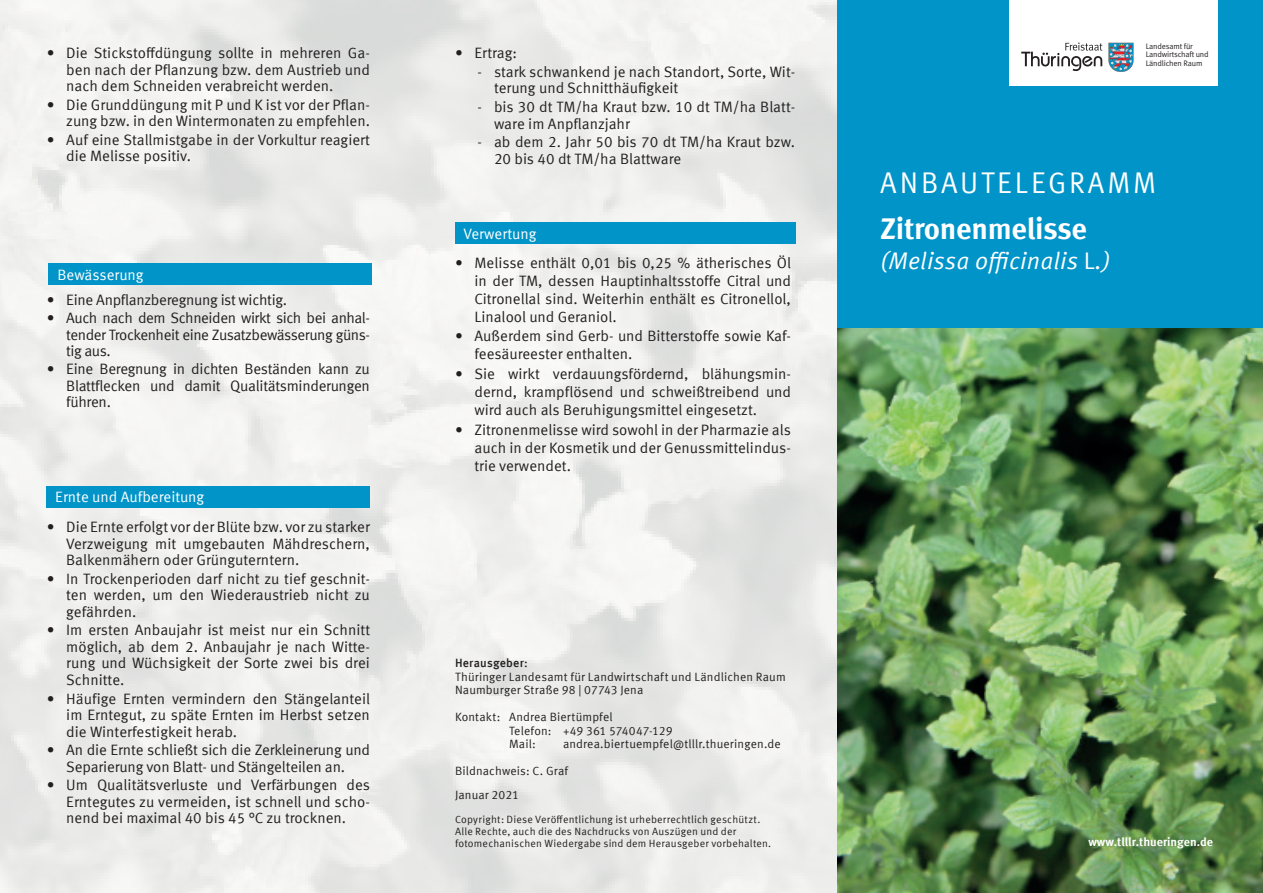
<style>
.page{position:relative;width:1263px;height:893px;background:#fff}
.page>*{position:absolute;margin:0;border:0;box-sizing:border-box;transform-origin:0 0}
.t1{font:700 30px "Meta Offc Pro";letter-spacing:-.01em;color:#fff}
.t2{font:30px "Meta Offc Pro Norm";letter-spacing:.1em;color:#fff;scale:.95 1}
.t3{font:24px "Meta Offc Pro Norm Ita";letter-spacing:.01em;color:#fff}
.t4{font:15px/16.5px "Meta Offc Pro Norm";color:#231f20;text-align:justify}
.t5{font:15px "Meta Offc Pro Norm";color:#fff}
.t6{font:15px "Meta Offc Pro Norm";letter-spacing:-.02em;color:#231f20}
.t7{font:12px/13.5px "Meta Offc Pro Norm";letter-spacing:.01em;color:#231f20}
.t8{font:700 12px "Meta Offc Pro";color:#fff}
.t9{font:500 12px "Meta Offc Pro";letter-spacing:.015em;color:#231f20}
.t10{font:10.5px/12px "Meta Offc Pro Norm";letter-spacing:.02em;color:#231f20}
.t11{font:7.95px/8.9px "Meta Offc Pro Norm";letter-spacing:-.025em;color:#231f20}
.s1{font-family:"Meta Offc Pro Norm"}
</style>
<div class="page">
<img style="left:0;top:0;width:838px;height:893px">
<img style="left:838px;top:328px;width:425px;height:565px">
<div style="left:838px;top:0;width:425px;height:328px;background:#0094c8"></div>
<div style="left:1009px;top:0;width:208px;height:85px;background:#fff"></div>
<svg style="left:1021px;top:43px;width:81px;height:28px"></svg>
<svg style="left:1108px;top:43px;width:25px;height:29px"></svg>
<div style="left:47px;top:486px;width:323px;height:21px;background:#0094c8"></div>
<div style="left:49px;top:264px;width:323px;height:21px;background:#0094c8"></div>
<div style="left:455px;top:222px;width:340px;height:21px;background:#0094c8"></div>
<p class="t4" style="left:66px;top:44px;width:305px;text-indent:-20px">• Die Stickstoffdüngung sollte in mehreren Ga&shy;ben nach der Pflanzung bzw. dem Austrieb und nach dem Schneiden verabreicht werden.</p>
<p class="t4" style="left:47px;top:95px;width:325px;text-align:right">• Die Grunddüngung mit P und K ist vor der Pflan&shy;zung bzw. in den Wintermonaten zu empfehlen.</p>
<p class="t4" style="left:66px;top:131px;width:305px;text-indent:-20px">• Auf eine Stallmistgabe in der Vorkultur reagiert die Melisse positiv.</p>
<p class="t5" style="left:57px;top:263px;width:88px">Bewässerung</p>
<p class="t6" style="left:47px;top:288px;width:242px">• Eine Anpflanzberegnung ist wichtig.</p>
<p class="t4" style="left:66px;top:309px;width:305px;text-indent:-20px">• Auch nach dem Schneiden wirkt sich bei anhal&shy;tender Trockenheit eine Zusatzbewässerung güns&shy;tig aus.</p>
<p class="t4" style="left:66px;top:360px;width:305px;text-indent:-20px">• Eine Beregnung in dichten Beständen kann zu Blattflecken und damit Qualitätsminderungen führen.</p>
<p class="t5" style="left:55px;top:486px;width:151px">Ernte und Aufbereitung</p>
<p class="t4" style="left:66px;top:518px;width:305px;text-indent:-20px">• Die Ernte erfolgt vor der Blüte bzw. vor zu starker Verzweigung mit umgebauten Mähdreschern, Balkenmähern oder Grünguterntern.</p>
<p class="t4" style="left:66px;top:569px;width:305px;text-indent:-20px">• In Trockenperioden darf nicht zu tief geschnit&shy;ten werden, um den Wiederaustrieb nicht zu gefährden.</p>
<p class="t4" style="left:66px;top:621px;width:305px;text-indent:-20px">• Im ersten Anbaujahr ist meist nur ein Schnitt möglich, ab dem 2. Anbaujahr je nach Witte&shy;rung und Wüchsigkeit der Sorte zwei bis drei Schnitte.</p>
<p class="t4" style="left:66px;top:689px;width:305px;text-indent:-20px">• Häufige Ernten vermindern den Stängelanteil im Erntegut, zu späte Ernten im Herbst setzen die Winterfestigkeit herab.</p>
<p class="t4" style="left:47px;top:741px;width:325px;text-align:center">• An die Ernte schließt sich die Zerkleinerung und<br>Separierung von Blatt- und Stängelteilen an.</p>
<p class="t4" style="left:66px;top:776px;width:305px;text-indent:-20px">• Um Qualitätsverluste und Verfärbungen des Erntegutes zu vermeiden, ist schnell und scho&shy;nend bei maximal 40 bis 45 °C zu trocknen.</p>
<p class="t4" style="left:455px;top:44px;width:63px">• Ertrag:</p>
<p class="t4" style="left:494px;top:62px;width:303px;text-indent:-16px">- stark schwankend je nach Standort, Sorte, Wit&shy;terung und Schnitthäufigkeit</p>
<p class="t4" style="left:494px;top:98px;width:303px;text-indent:-16px">- bis 30 dt TM/ha Kraut bzw. 10 dt TM/ha Blatt&shy;ware im Anpflanzjahr</p>
<p class="t4" style="left:494px;top:133px;width:303px;text-indent:-16px">- ab dem 2. Jahr 50 bis 70 dt TM/ha Kraut bzw.<br>20 bis 40 dt TM/ha Blattware</p>
<p class="t5" style="left:463px;top:222px;width:74px">Verwertung</p>
<p class="t11" style="left:1146px;top:41px;width:64px">Landesamt für<br>Landwirtschaft und<br>Ländlichen Raum</p>
<h1 class="t2" style="left:880px;top:160px;width:292px">ANBAUTELEGRAMM</h1>
<h1 class="t1" style="left:880px;top:206px;width:208px">Zitronenmelisse</h1>
<p class="t4" style="left:455px;top:253px;width:338px">• Melisse enthält 0,01 bis 0,25 % ätherisches Öl</p>
<h2 class="t3" style="left:880px;top:242px;width:232px">(Melissa officinalis <span class="s1">L</span>.)</h2>
<p class="t4" style="left:474px;top:270px;width:318px;line-height:18px">in der TM, dessen Hauptinhaltsstoffe Citral und Citronellal sind. Weiterhin enthält es Citronellol, Linalool und Geraniol.</p>
<p class="t4" style="left:474px;top:326px;width:318px;line-height:18px;text-indent:-20px">• Außerdem sind Gerb- und Bitterstoffe sowie Kaf&shy;feesäureester enthalten.</p>
<p class="t4" style="left:474px;top:364px;width:318px;line-height:18px;text-indent:-20px">• Sie wirkt verdauungsfördernd, blähungsmin&shy;dernd, krampflösend und schweißtreibend und wird auch als Beruhigungsmittel eingesetzt.</p>
<p class="t4" style="left:474px;top:420px;width:318px;line-height:18px;text-indent:-20px">• Zitronenmelisse wird sowohl in der Pharmazie als auch in der Kosmetik und der Genussmittelindus&shy;trie verwendet.</p>
<p class="t9" style="left:455px;top:654px;width:74px">Herausgeber:</p>
<p class="t7" style="left:455px;top:669px;width:332px">Thüringer Landesamt für Landwirtschaft und Ländlichen Raum<br>Naumburger Straße 98 | 07743 Jena</p>
<p class="t7" style="left:509px;top:709px;width:165px;text-indent:-54px">Kontakt: Andrea Biertümpfel<br>Telefon: +49 361 574047-129<br>Mail:</p>
<p class="t7" style="left:563px;top:736px;width:219px">andrea.biertuempfel@tlllr.thueringen.de</p>
<p class="t7" style="left:455px;top:758px;width:115px;line-height:24px">Bildnachweis: C. Graf<br>Januar 2021</p>
<p class="t10" style="left:455px;top:813px;width:318px">Copyright: Diese Veröffentlichung ist urheberrechtlich geschützt.<br>Alle Rechte, auch die des Nachdrucks von Auszügen und der fotomechanischen Wiedergabe sind dem Herausgeber vorbehalten.</p>
<p class="t8" style="left:1088px;top:832px;width:126px">www.tlllr.thueringen.de</p>
</div>
